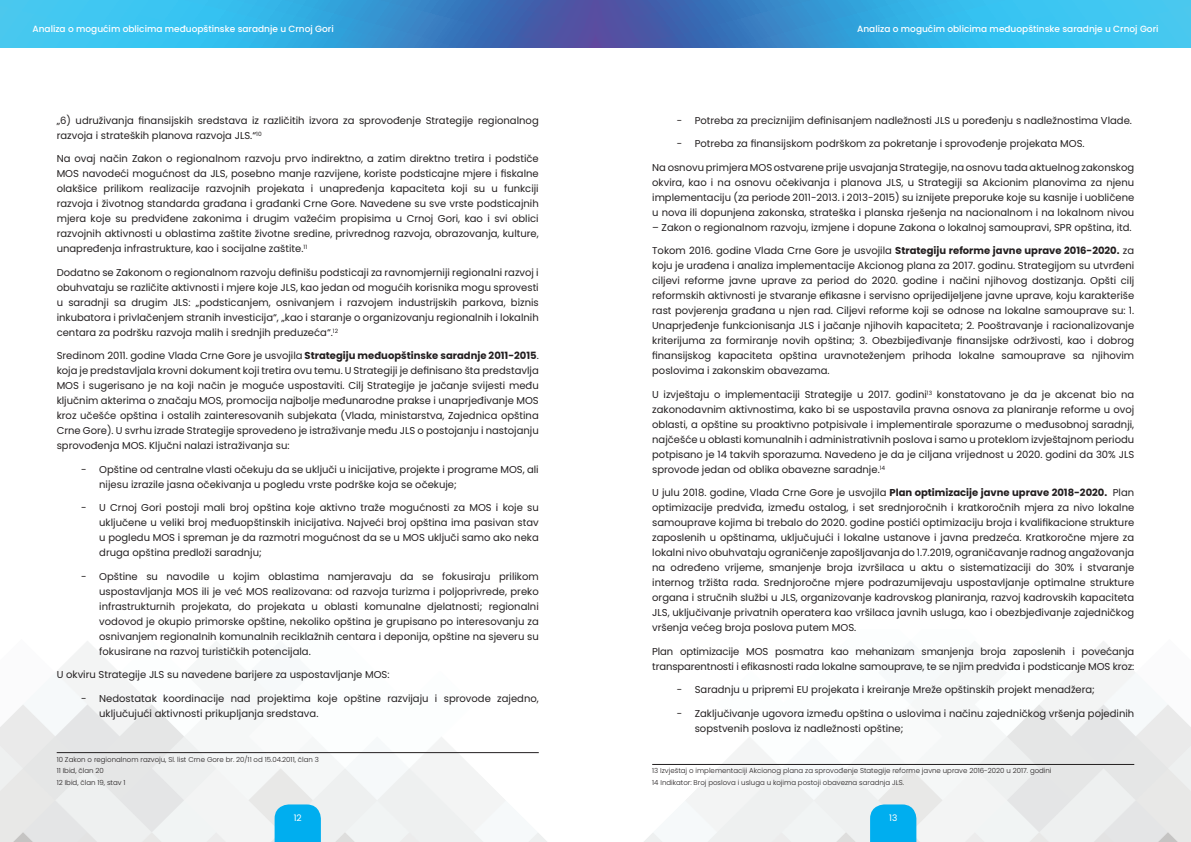
<style>
.page{position:relative;width:1191px;height:842px;background:#fff}
.page>*{position:absolute;margin:0;border:0;box-sizing:border-box;transform-origin:0 0}
.t1{font:10px/15px "Poppins";color:#231f20;text-align:justify}
.t2{font:500 9px "Poppins";color:#fff}
.t3{font:9px "Poppins";color:#fff}
.t4{font:300 7px/11.8px "Poppins";color:#231f20}
.s1{font-weight:700}
</style>
<div class="page">
<svg style="left:0;top:0;width:595px;height:47px;background:#3b9ed7"></svg>
<svg style="left:595px;top:0;width:596px;height:47px;background:#3b9ed7"></svg>
<svg style="left:275px;top:804px;width:46px;height:38px;background:#0db1ee"></svg>
<svg style="left:870px;top:804px;width:46px;height:38px;background:#0db1ee"></svg>
<hr style="left:57px;top:752px;width:482px;height:1px;background:#231f20">
<hr style="left:652px;top:764px;width:482px;height:1px;background:#231f20">
<p class="t2" style="left:32px;top:24px;width:303px">Analiza o mogućim oblicima međuopštinske saradnje u Crnoj Gori</p>
<p class="t2" style="left:857px;top:24px;width:303px">Analiza o mogućim oblicima međuopštinske saradnje u Crnoj Gori</p>
<p class="t1" style="left:57px;top:113px;width:483px">„6) udruživanja finansijskih sredstava iz različitih izvora za sprovođenje Strategije regionalnog razvoja i strateških planova razvoja JLS.“<sup>10</sup></p>
<p class="t1" style="left:57px;top:151px;width:483px">Na ovaj način Zakon o regionalnom razvoju prvo indirektno, a zatim direktno tretira i podstiče MOS navodeći mogućnost da JLS, posebno manje razvijene, koriste podsticajne mjere i fiskalne olakšice prilikom realizacije razvojnih projekata i unapređenja kapaciteta koji su u funkciji razvoja i životnog standarda građana i građanki Crne Gore. Navedene su sve vrste podsticajnih mjera koje su predviđene zakonima i drugim važećim propisima u Crnoj Gori, kao i svi oblici razvojnih aktivnosti u oblastima zaštite životne sredine, privrednog razvoja, obrazovanja, kulture, unapređenja infrastrukture, kao i socijalne zaštite.<sup>11</sup></p>
<p class="t1" style="left:57px;top:265px;width:483px">Dodatno se Zakonom o regionalnom razvoju definišu podsticaji za ravnomjerniji regionalni razvoj i obuhvataju se različite aktivnosti i mjere koje JLS, kao jedan od mogućih korisnika mogu sprovesti u saradnji sa drugim JLS: „podsticanjem, osnivanjem i razvojem industrijskih parkova, biznis inkubatora i privlačenjem stranih investicija“, „kao i staranje o organizovanju regionalnih i lokalnih centara za podršku razvoja malih i srednjih preduzeća“.<sup>12</sup></p>
<p class="t1" style="left:57px;top:348px;width:483px">Sredinom 2011. godine Vlada Crne Gore je usvojila <span class="s1">Strategiju međuopštinske saradnje 2011-2015</span>. koja je predstavljala krovni dokument koji tretira ovu temu. U Strategiji je definisano šta predstavlja MOS i sugerisano je na koji način je moguće uspostaviti. Cilj Strategije je jačanje svijesti među ključnim akterima o značaju MOS, promocija najbolje međunarodne prakse i unaprjeđivanje MOS kroz učešće opština i ostalih zainteresovanih subjekata (Vlada, ministarstva, Zajednica opština Crne Gore). U svrhu izrade Strategije sprovedeno je istraživanje među JLS o postojanju i nastojanju sprovođenja MOS. Ključni nalazi istraživanja su:</p>
<p class="t1" style="left:99px;top:462px;width:441px;text-indent:-18px">- Opštine od centralne vlasti očekuju da se uključi u inicijative, projekte i programe MOS, ali nijesu izrazile jasna očekivanja u pogledu vrste podrške koja se očekuje;</p>
<p class="t1" style="left:99px;top:500px;width:441px;text-indent:-18px">- U Crnoj Gori postoji mali broj opština koje aktivno traže mogućnosti za MOS i koje su uključene u veliki broj međuopštinskih inicijativa. Najveći broj opština ima pasivan stav u pogledu MOS i spreman je da razmotri mogućnost da se u MOS uključi samo ako neka druga opština predloži saradnju;</p>
<p class="t1" style="left:99px;top:569px;width:441px;text-indent:-18px">- Opštine su navodile u kojim oblastima namjeravaju da se fokusiraju prilikom uspostavljanja MOS ili je već MOS realizovana: od razvoja turizma i poljoprivrede, preko infrastrukturnih projekata, do projekata u oblasti komunalne djelatnosti; regionalni vodovod je okupio primorske opštine, nekoliko opština je grupisano po interesovanju za osnivanjem regionalnih komunalnih reciklažnih centara i deponija, opštine na sjeveru su fokusirane na razvoj turističkih potencijala.</p>
<p class="t1" style="left:57px;top:667px;width:334px">U okviru Strategije JLS su navedene barijere za uspostavljanje MOS:</p>
<p class="t1" style="left:99px;top:691px;width:441px;text-indent:-18px">- Nedostatak koordinacije nad projektima koje opštine razvijaju i sprovode zajedno, uključujući aktivnosti prikupljanja sredstava.</p>
<p class="t4" style="left:57px;top:753px;width:264px">10 Zakon o regionalnom razvoju, Sl. list Crne Gore br. 20/11 od 15.04.2011, član 3<br>11 Ibid, član 20<br>12 Ibid, član 19, stav 1</p>
<p class="t1" style="left:676px;top:113px;width:457px">- Potreba za preciznijim definisanjem nadležnosti JLS u poređenju s nadležnostima Vlade.</p>
<p class="t1" style="left:676px;top:136px;width:409px">- Potreba za finansijskom podrškom za pokretanje i sprovođenje projekata MOS.</p>
<p class="t1" style="left:652px;top:160px;width:483px">Na osnovu primjera MOS ostvarene prije usvajanja Strategije, na osnovu tada aktuelnog zakonskog okvira, kao i na osnovu očekivanja i planova JLS, u Strategiji sa Akcionim planovima za njenu implementaciju (za periode 2011-2013. i 2013-2015) su iznijete preporuke koje su kasnije i uobličene u nova ili dopunjena zakonska, strateška i planska rješenja na nacionalnom i na lokalnom nivou</p>
<p class="t1" style="left:652px;top:220px;width:481px">– Zakon o regionalnom razvoju, izmjene i dopune Zakona o lokalnoj samoupravi, SPR opština, itd.</p>
<p class="t1" style="left:652px;top:243px;width:483px">Tokom 2016. godine Vlada Crne Gore je usvojila <span class="s1">Strategiju reforme javne uprave 2016-2020.</span> za koju je urađena i analiza implementacije Akcionog plana za 2017. godinu. Strategijom su utvrđeni ciljevi reforme javne uprave za period do 2020. godine i načini njihovog dostizanja. Opšti cilj reformskih aktivnosti je stvaranje efikasne i servisno oprijedijeljene javne uprave, koju karakteriše rast povjerenja građana u njen rad. Ciljevi reforme koji se odnose na lokalne samouprave su: 1.<br>Unaprjeđenje funkcionisanja JLS i jačanje njihovih kapaciteta; 2. Pooštravanje i racionalizovanje kriterijuma za formiranje novih opština; 3. Obezbijeđivanje finansijske održivosti, kao i dobrog finansijskog kapaciteta opština uravnoteženjem prihoda lokalne samouprave sa njihovim poslovima i zakonskim obavezama.</p>
<p class="t1" style="left:652px;top:387px;width:483px">U izvještaju o implementaciji Strategije u 2017. godini<sup>13</sup> konstatovano je da je akcenat bio na zakonodavnim aktivnostima, kako bi se uspostavila pravna osnova za planiranje reforme u ovoj oblasti, a opštine su proaktivno potpisivale i implementirale sporazume o međusobnoj saradnji, najčešće u oblasti komunalnih i administrativnih poslova i samo u proteklom izvještajnom periodu potpisano je 14 takvih sporazuma. Navedeno je da je ciljana vrijednost u 2020. godini da 30% JLS sprovode jedan od oblika obavezne saradnje.<sup>14</sup></p>
<p class="t1" style="left:652px;top:485px;width:483px">U julu 2018. godine, Vlada Crne Gore je usvojila <span class="s1">Plan optimizacije javne uprave 2018-2020.</span> Plan optimizacije predviđa, između ostalog, i set srednjoročnih i kratkoročnih mjera za nivo lokalne samouprave kojima bi trebalo do 2020. godine postići optimizaciju broja i kvalifikacione strukture zaposlenih u opštinama, uključujući i lokalne ustanove i javna predzeća. Kratkoročne mjere za lokalni nivo obuhvataju ograničenje zapošljavanja do 1.7.2019, ograničavanje radnog angažovanja na određeno vrijeme, smanjenje broja izvršilaca u aktu o sistematizaciji do 30% i stvaranje internog tržišta rada. Srednjoročne mjere podrazumijevaju uspostavljanje optimalne strukture organa i stručnih službi u JLS, organizovanje kadrovskog planiranja, razvoj kadrovskih kapaciteta JLS, uključivanje privatnih operatera kao vršilaca javnih usluga, kao i obezbjeđivanje zajedničkog vršenja većeg broja poslova putem MOS.</p>
<p class="t1" style="left:652px;top:644px;width:483px">Plan optimizacije MOS posmatra kao mehanizam smanjenja broja zaposlenih i povećanja transparentnosti i efikasnosti rada lokalne samouprave, te se njim predviđa i podsticanje MOS kroz:</p>
<p class="t1" style="left:676px;top:682px;width:420px">- Saradnju u pripremi EU projekata i kreiranje Mreže opštinskih projekt menadžera;</p>
<p class="t1" style="left:694px;top:706px;width:441px;text-indent:-18px">- Zaključivanje ugovora između opština o uslovima i načinu zajedničkog vršenja pojedinih sopstvenih poslova iz nadležnosti opštine;</p>
<p class="t4" style="left:652px;top:765px;width:401px">13 Izvještaj o implementaciji Akcionog plana za sprovođenje Stategije reforme javne uprave 2016-2020 u 2017. godini<br>14 Indikator: Broj poslova i usluga u kojima postoji obavezna saradnja JLS.</p>
<p class="t3" style="left:294px;top:812px;width:10px">12</p>
<p class="t3" style="left:889px;top:812px;width:10px">13</p>
</div>
